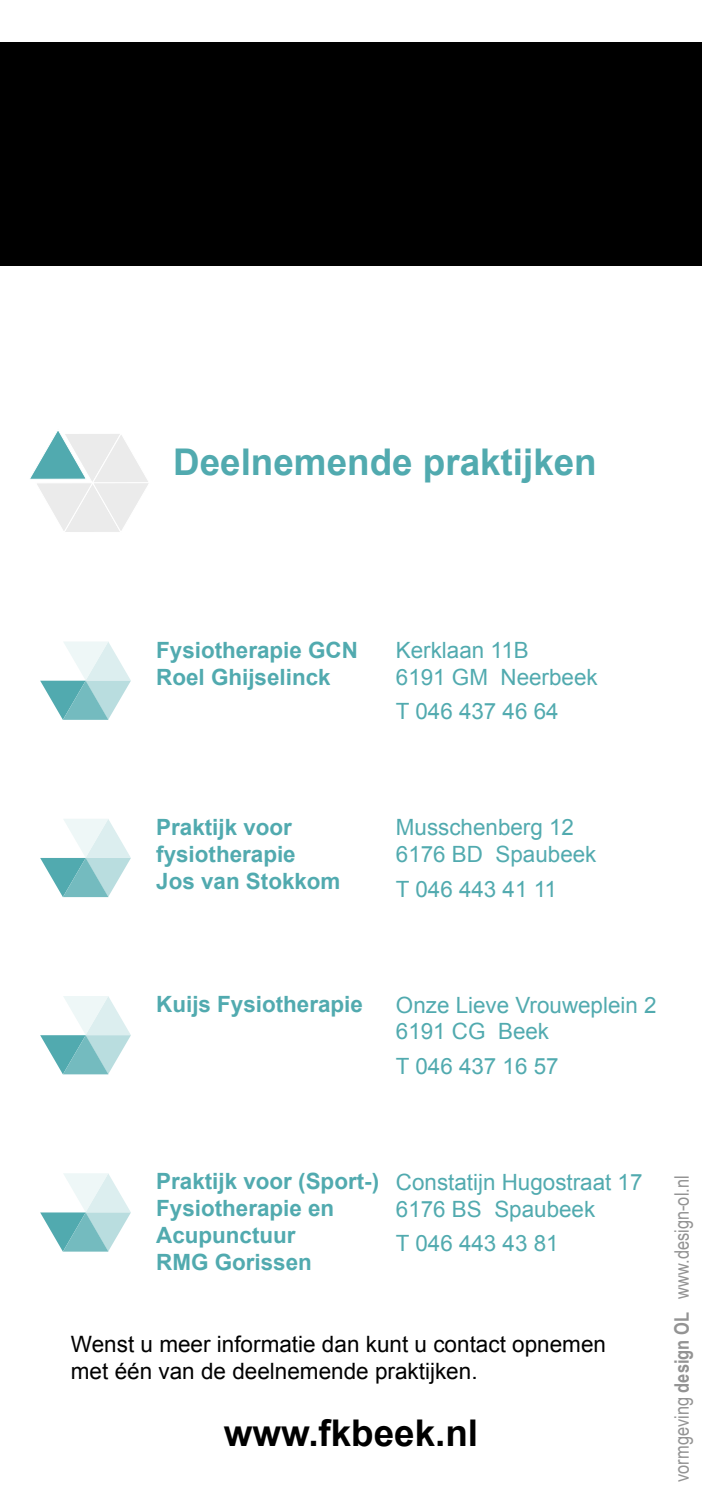
<style>
.page{position:relative;width:702px;height:1489px;background:#fff}
.page>*{position:absolute;margin:0;border:0;box-sizing:border-box;transform-origin:0 0}
.t1{font:700 36.75px "Arial";color:#51aaaf}
.t2{font:700 36.75px "Arial";color:#000}
.t3{font:22.5px "Arial";color:#51aaaf}
.t4{font:700 22.5px "Arial";color:#51aaaf}
.t5{font:22.5px/27px "Arial";color:#000}
.t6{font:20px "Arial Narrow";color:#939393}
.s1{font-weight:700}
</style>
<div class="page">
<div style="left:0;top:43px;width:702px;height:223px;background:#000"></div>
<svg style="left:40px;top:642px;width:91px;height:77px"></svg>
<svg style="left:40px;top:819px;width:91px;height:78px"></svg>
<svg style="left:40px;top:996px;width:91px;height:78px"></svg>
<svg style="left:40px;top:1173px;width:91px;height:78px"></svg>
<svg style="left:30px;top:431px;width:118px;height:101px"></svg>
<p class="t1" style="left:173px;top:441px;width:425px">Deelnemende praktijken</p>
<p class="t4" style="left:156px;top:637px;width:203px">Fysiotherapie GCN</p>
<p class="t4" style="left:156px;top:664px;width:176px">Roel Ghijselinck</p>
<p class="t3" style="left:396px;top:637px;width:134px">Kerklaan 11B</p>
<p class="t3" style="left:396px;top:664px;width:203px">6191 GM Neerbeek</p>
<p class="t3" style="left:396px;top:699px;width:164px">T 046 437 46 64</p>
<p class="t4" style="left:156px;top:814px;width:137px">Praktijk voor</p>
<p class="t4" style="left:156px;top:841px;width:141px">fysiotherapie</p>
<p class="t4" style="left:156px;top:868px;width:186px">Jos van Stokkom</p>
<p class="t3" style="left:396px;top:814px;width:180px">Musschenberg 12</p>
<p class="t3" style="left:396px;top:841px;width:202px">6176 BD Spaubeek</p>
<p class="t3" style="left:396px;top:876px;width:163px">T 046 443 41 11</p>
<p class="t4" style="left:156px;top:991px;width:208px">Kuijs Fysiotherapie</p>
<p class="t3" style="left:396px;top:991px;width:262px">Onze Lieve Vrouweplein 2</p>
<p class="t3" style="left:396px;top:1018px;width:155px">6191 CG Beek</p>
<p class="t3" style="left:396px;top:1053px;width:164px">T 046 437 16 57</p>
<p class="t4" style="left:156px;top:1168px;width:224px">Praktijk voor (Sport-)</p>
<p class="t4" style="left:156px;top:1195px;width:180px">Fysiotherapie en</p>
<p class="t4" style="left:156px;top:1222px;width:141px">Acupunctuur</p>
<p class="t4" style="left:156px;top:1249px;width:157px">RMG Gorissen</p>
<p class="t3" style="left:396px;top:1169px;width:248px">Constatijn Hugostraat 17</p>
<p class="t3" style="left:396px;top:1195px;width:201px">6176 BS Spaubeek</p>
<p class="t3" style="left:396px;top:1230px;width:164px">T 046 443 43 81</p>
<p class="t5" style="left:71px;top:1330px;width:536px">Wenst u meer informatie dan kunt u contact opnemen met één van de deelnemende praktijken.</p>
<p class="t2" style="left:224px;top:1412px;width:256px">www.fkbeek.nl</p>
<p class="t6" style="left:670px;top:1481px;width:308px;rotate:-90deg">vormgeving <span class="s1">design OL</span> www.design-ol.nl</p>
</div>
